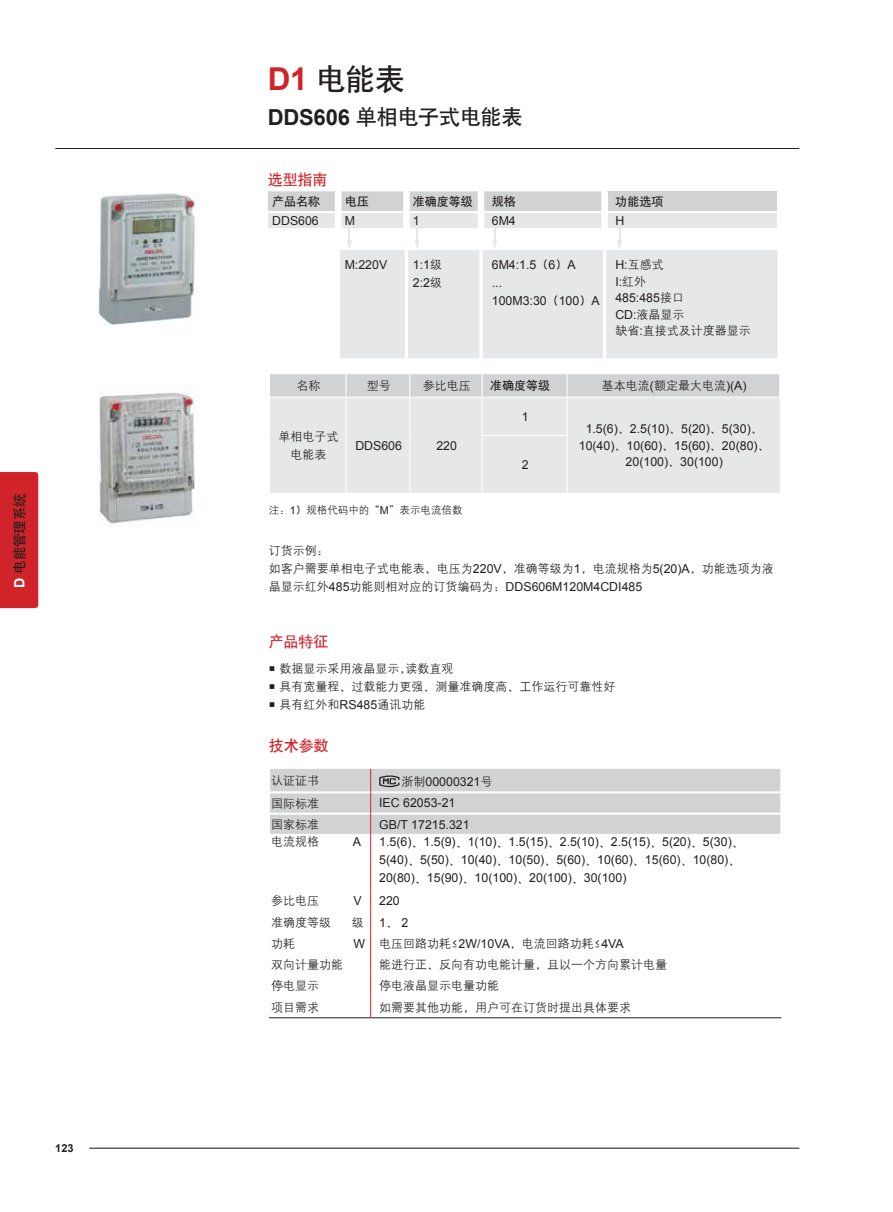
<style>
.page{position:relative;width:893px;height:1212px;background:#fff}
.page>*{position:absolute;margin:0;border:0;box-sizing:border-box;transform-origin:0 0}
.t1{font:30px "H Yb 1 gj";color:#231f20}
.t2{font:21px "H Yb 1 gj";letter-spacing:-.01em;color:#231f20}
.t3{font:15px "H Yb 1 gj";letter-spacing:-.005em;color:#d1232a}
.t4{font:13.5px "H Yb 1 gj";letter-spacing:-.01em;color:#231f20}
.t5{font:12.3px/18px "Arial";color:#231f20}
.t6{font:12px/18px "H Yg 2 gj";color:#231f20}
.t7{font:12px "H Yb 1 gj";color:#231f20}
.t8{font:700 10.95px "Arial";color:#231f20}
.t9{font:10.5px "H Yg 2 gj";color:#231f20}
.s1{font-family:"Arial";font-weight:700;font-size:14.1px;color:#fff}
.s2{font-family:"Arial";font-weight:700;font-size:31.5px;color:#d1232a}
.s3{font-family:"Arial";font-weight:700;font-size:22.05px}
.s4{font-family:"H Yg 2 gj";font-size:12px}
.s5{font-family:"H Yb 1 gj";font-size:12px}
.s6{font-family:"Arial";font-size:12.3px}
.s7{font-family:"H Yb 1 gj"}
.s8{font-family:"Arial";font-size:10.8px}
.s9{font-family:"ST Heiti K";font-weight:300}
</style>
<div class="page">
<hr style="left:269px;top:1017px;width:102px;height:1px;background:#231f20">
<hr style="left:371px;top:1017px;width:410px;height:1px;background:#231f20">
<hr style="left:370px;top:835px;width:1px;height:55px;background:#d1232a">
<svg style="left:370px;top:890px;width:1px;height:127px"></svg>
<svg style="left:269px;top:768px;width:512px;height:67px;background:#d5d6d8"></svg>
<div style="left:270px;top:398px;width:510px;height:95px;background:#e6e7e9"></div>
<svg style="left:270px;top:374px;width:510px;height:23px;background:#d2d3d5"></svg>
<hr style="left:345px;top:398px;width:2px;height:37px;background:#fff">
<hr style="left:409px;top:398px;width:1px;height:37px;background:#fff">
<hr style="left:345px;top:435px;width:2px;height:58px;background:#fff">
<hr style="left:409px;top:435px;width:1px;height:58px;background:#fff">
<hr style="left:482px;top:398px;width:1px;height:37px;background:#fff">
<hr style="left:567px;top:398px;width:1px;height:37px;background:#fff">
<hr style="left:482px;top:435px;width:86px;height:1px;background:#fff">
<hr style="left:482px;top:436px;width:1px;height:57px;background:#fff">
<hr style="left:567px;top:436px;width:1px;height:57px;background:#fff">
<div style="left:341px;top:251px;width:436px;height:107px;background:#e6e7e9"></div>
<hr style="left:340px;top:251px;width:1px;height:107px;background:#e6e7e9">
<hr style="left:340px;top:358px;width:64px;height:1px;background:#e6e7e9">
<hr style="left:404px;top:251px;width:1px;height:107px;background:#e6e7e9">
<hr style="left:408px;top:251px;width:1px;height:107px;background:#e6e7e9">
<hr style="left:408px;top:358px;width:71px;height:1px;background:#e6e7e9">
<hr style="left:478px;top:251px;width:1px;height:107px;background:#e6e7e9">
<hr style="left:483px;top:251px;width:1px;height:107px;background:#e6e7e9">
<hr style="left:483px;top:358px;width:119px;height:1px;background:#e6e7e9">
<hr style="left:602px;top:251px;width:1px;height:107px;background:#e6e7e9">
<hr style="left:607px;top:251px;width:1px;height:107px;background:#e6e7e9">
<hr style="left:777px;top:251px;width:1px;height:107px;background:#e6e7e9">
<hr style="left:607px;top:358px;width:170px;height:1px;background:#e6e7e9">
<svg style="left:268px;top:191px;width:509px;height:60px"></svg>
<img style="left:97px;top:191px;width:102px;height:133px">
<img style="left:99px;top:392px;width:96px;height:134px">
<hr style="left:55px;top:148px;width:744px;height:1px;background:#231f20">
<hr style="left:89px;top:1147px;width:710px;height:2px;background:#231f20">
<div style="left:0;top:472px;width:38px;height:136px;background:#d1232a"></div>
<p class="t4" style="left:13px;top:588px;width:96px;rotate:-90deg"><span class="s1">D</span> 电能管理系统</p>
<p class="t8" style="left:55px;top:1140px;width:20px">123</p>
<h1 class="t1" style="left:268px;top:64px;width:139px"><span class="s2">D1</span> 电能表</h1>
<h2 class="t2" style="left:268px;top:106px;width:256px"><span class="s3">DDS606</span> 单相电子式电能表</h2>
<p class="t3" style="left:268px;top:172px;width:61px">选型指南</p>
<p class="t7" style="left:272px;top:195px;width:49px">产品名称</p>
<p class="t7" style="left:345px;top:195px;width:25px">电压</p>
<p class="t7" style="left:413px;top:195px;width:61px">准确度等级</p>
<p class="t7" style="left:492px;top:195px;width:25px">规格</p>
<p class="t7" style="left:615px;top:195px;width:49px">功能选项</p>
<p class="t5" style="left:272px;top:212px;width:48px">DDS606</p>
<p class="t5" style="left:345px;top:212px;width:12px">M</p>
<p class="t5" style="left:413px;top:212px;width:8px">1</p>
<p class="t5" style="left:492px;top:212px;width:26px">6M4</p>
<p class="t5" style="left:615px;top:212px;width:10px">H</p>
<p class="t5" style="left:345px;top:256px;width:44px">M:220V</p>
<p class="t5" style="left:413px;top:256px;width:31px">1:1<span class="s4">级<br></span>2:2<span class="s4">级</span></p>
<p class="t5" style="left:492px;top:256px;width:109px">6M4:1.5<span class="s5">（</span>6<span class="s5">）</span>A<br>...<br>100M3:30<span class="s5">（</span>100<span class="s5">）</span>A</p>
<p class="t6" style="left:615px;top:256px;width:50px"><span class="s6">H:</span>互感式</p>
<p class="t5" style="left:615px;top:273px;width:70px;line-height:16.5px">I:<span class="s4">红外<br></span>485:485<span class="s4">接口</span></p>
<p class="t6" style="left:615px;top:306px;width:137px;line-height:16.5px"><span class="s6">CD:</span>液晶显示<br>缺省<span class="s6">:</span>直接式及计度器显示</p>
<p class="t6" style="left:297px;top:376px;width:25px">名称</p>
<p class="t6" style="left:367px;top:376px;width:25px">型号</p>
<p class="t6" style="left:423px;top:376px;width:49px">参比电压</p>
<p class="t7" style="left:490px;top:379px;width:61px">准确度等级</p>
<p class="t6" style="left:602px;top:376px;width:146px">基本电流<span class="s6">(</span>额定最大电流<span class="s6">)(A)</span></p>
<p class="t6" style="left:279px;top:427px;width:61px;text-align:center">单相电子式电能表</p>
<p class="t5" style="left:355px;top:436px;width:48px">DDS606</p>
<p class="t5" style="left:436px;top:436px;width:22px">220</p>
<p class="t5" style="left:522px;top:407px;width:8px">1</p>
<p class="t5" style="left:579px;top:421px;width:192px;line-height:16.5px;text-align:center">1.5(6)<span class="s5">、</span>2.5(10)<span class="s5">、</span>5(20)<span class="s5">、</span>5(30)<span class="s5">、<br></span>10(40)<span class="s5">、</span>10(60)<span class="s5">、</span>15(60)<span class="s5">、</span>20(80)<span class="s5">、</span></p>
<p class="t5" style="left:522px;top:455px;width:8px">2</p>
<p class="t5" style="left:626px;top:453px;width:99px">20(100)<span class="s5">、</span>30(100)</p>
<p class="t9" style="left:269px;top:504px;width:195px">注<span class="s7">：</span><span class="s8">1</span><span class="s7">）</span>规格代码中的<span class="s7">“</span><span class="s8">M</span><span class="s7">”</span>表示电流倍数</p>
<p class="t6" style="left:269px;top:541px;width:506px">订货示例<span class="s7">：<br></span>如客户需要单相电子式电能表<span class="s7">，</span>电压为<span class="s6">220V</span><span class="s7">，</span>准确等级为<span class="s6">1</span><span class="s7">，</span>电流规格为<span class="s6">5(20)A</span><span class="s7">，</span>功能选项为液</p>
<p class="t5" style="left:269px;top:578px;width:375px"><span class="s4">晶显示红外</span>485<span class="s4">功能则相对应的订货编码为</span><span class="s5">：</span>DDS606M120M4CDI485</p>
<p class="t3" style="left:269px;top:634px;width:61px">产品特征</p>
<p class="t6" style="left:280px;top:660px;width:337px">数据显示采用液晶显示<span class="s7">，</span>读数直观<br>具有宽量程<span class="s7">、</span>过载能力更强<span class="s7">、</span>测量准确度高<span class="s7">、</span>工作运行可靠性好具有红外和<span class="s6">RS485</span>通讯功能</p>
<p class="t3" style="left:269px;top:738px;width:61px">技术参数</p>
<p class="t6" style="left:271px;top:768px;width:49px;line-height:23px">认证证书国际标准</p>
<p class="t5" style="left:401px;top:772px;width:92px"><span class="s4">浙制</span>00000321<span class="s4">号</span></p>
<p class="t5" style="left:379px;top:794px;width:78px">IEC 62053-21</p>
<p class="t6" style="left:271px;top:815px;width:49px">国家标准</p>
<p class="t5" style="left:379px;top:815px;width:92px">GB/T 17215.321</p>
<p class="t6" style="left:271px;top:833px;width:49px">电流规格</p>
<p class="t5" style="left:353px;top:833px;width:10px">A</p>
<p class="t5" style="left:379px;top:833px;width:366px">1.5(6)<span class="s5">、</span>1.5(9)<span class="s5">、</span>1(10)<span class="s5">、</span>1.5(15)<span class="s5">、</span>2.5(10)<span class="s5">、</span>2.5(15)<span class="s5">、</span>5(20)<span class="s5">、</span>5(30)<span class="s5">、<br></span>5(40)<span class="s5">、</span>5(50)<span class="s5">、</span>10(40)<span class="s5">、</span>10(50)<span class="s5">、</span>5(60)<span class="s5">、</span>10(60)<span class="s5">、</span>15(60)<span class="s5">、</span>10(80)<span class="s5">、<br></span>20(80)<span class="s5">、</span>15(90)<span class="s5">、</span>10(100)<span class="s5">、</span>20(100)<span class="s5">、</span>30(100)</p>
<p class="t6" style="left:271px;top:892px;width:49px">参比电压</p>
<p class="t5" style="left:353px;top:892px;width:10px">V</p>
<p class="t5" style="left:379px;top:892px;width:22px">220</p>
<p class="t6" style="left:271px;top:913px;width:61px">准确度等级</p>
<p class="t6" style="left:352px;top:913px;width:13px">级</p>
<p class="t5" style="left:379px;top:913px;width:31px">1<span class="s5">、</span> 2</p>
<p class="t6" style="left:271px;top:934px;width:25px">功耗</p>
<p class="t6" style="left:353px;top:934px;width:272px"><span class="s6">W</span> 电压回路功耗<span class="s9">≤</span><span class="s6">2W/10VA</span><span class="s7">，</span>电流回路功耗<span class="s9">≤</span><span class="s6">4VA</span></p>
<p class="t6" style="left:271px;top:955px;width:73px">双向计量功能</p>
<p class="t6" style="left:379px;top:955px;width:289px">能进行正<span class="s7">、</span>反向有功电能计量<span class="s7">，</span>且以一个方向累计电量</p>
<p class="t6" style="left:271px;top:977px;width:49px">停电显示</p>
<p class="t6" style="left:379px;top:977px;width:121px">停电液晶显示电量功能</p>
<p class="t6" style="left:271px;top:998px;width:49px">项目需求</p>
<p class="t6" style="left:379px;top:998px;width:253px">如需要其他功能<span class="s7">，</span>用户可在订货时提出具体要求</p>
</div>
